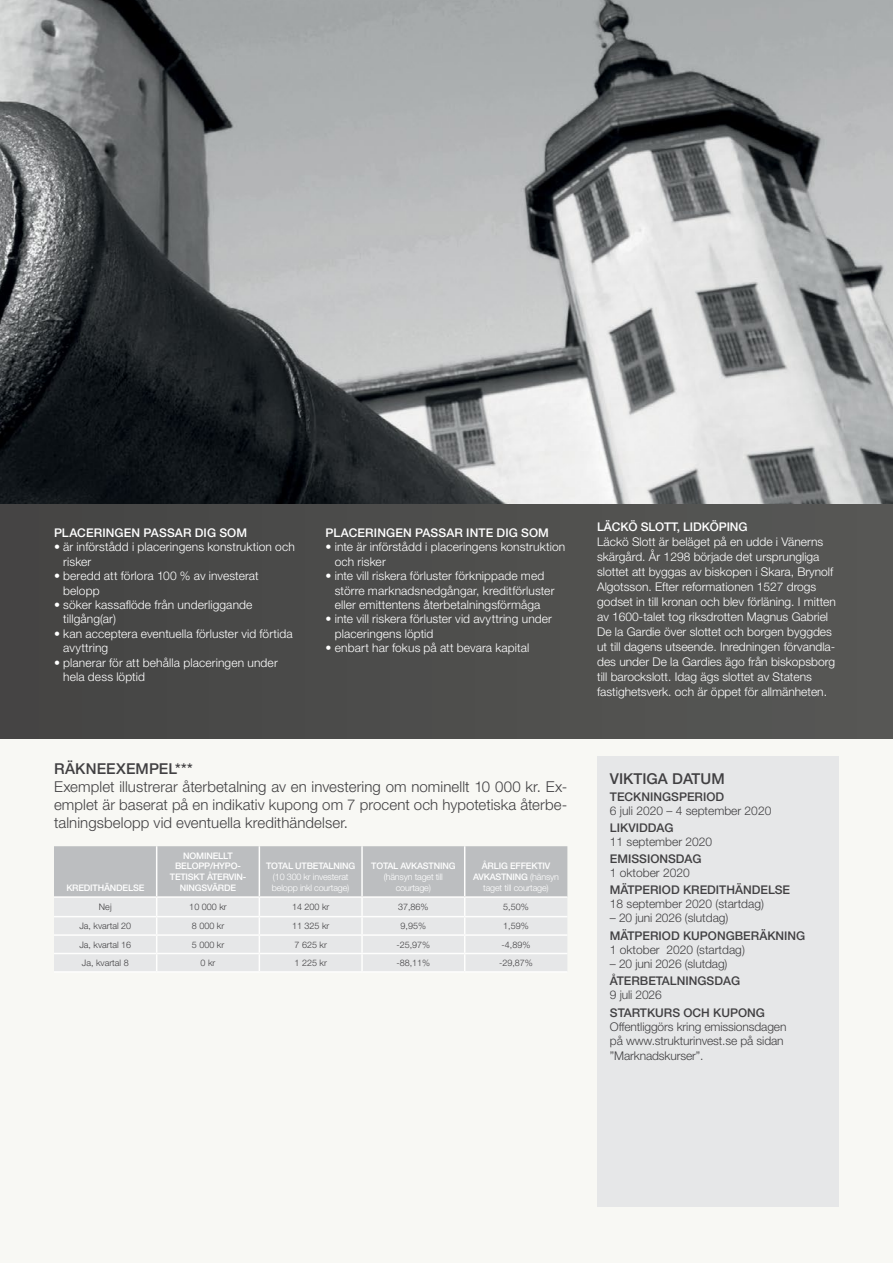
<style>
.page{position:relative;width:893px;height:1263px;background:#fff}
.page>*{position:absolute;margin:0;border:0;box-sizing:border-box;transform-origin:0 0}
.t1{font:300 15px/18px "Helvetica Neue LT Std";letter-spacing:.005em;color:#414042;text-align:justify}
.t2{font:500 15px "Helvetica Neue LT Std";color:#414042}
.t3{font:300 12px/15px "Helvetica Neue LT Std";color:#fff}
.t4{font:300 12px/14.4px "Helvetica Neue LT Std";letter-spacing:-.01em;color:#414042}
.t5{font:500 12px "Helvetica Neue LT Std";color:#414042}
.t6{font:500 12px "Helvetica Neue LT Std";letter-spacing:.01em;color:#fff}
.t7{font:500 12px "Helvetica Neue LT Std";letter-spacing:-.01em;color:#fff}
.t8{font:300 9px "Helvetica Neue LT Std";color:#414042}
.t9{font:300 9px/10.8px "Helvetica Neue LT Std";letter-spacing:-.02em;color:#fff;text-align:center}
.t10{font:500 9px/10.8px "Helvetica Neue LT Std";letter-spacing:-.02em;color:#fff;text-align:center}
.s1{font-weight:500}
</style>
<div class="page">
<img style="left:0;top:0;width:893px;height:504px">
<div style="left:0;top:730px;width:893px;height:533px;background:#f8f8f4"></div>
<div style="left:0;top:504px;width:893px;height:234px;background:#4e4e4c"></div>
<div style="left:597px;top:756px;width:242px;height:450px;background:#e6e7e8"></div>
<svg style="left:54px;top:846px;width:513px;height:125px;background:#d6d8d9"></svg>
<hr style="left:54px;top:971px;width:103px;height:2px;background:#fefefd">
<hr style="left:157px;top:971px;width:102px;height:2px;background:#fefefd">
<hr style="left:259px;top:971px;width:103px;height:2px;background:#fefefd">
<hr style="left:362px;top:971px;width:103px;height:2px;background:#fefefd">
<hr style="left:465px;top:971px;width:102px;height:2px;background:#fefefd">
<p class="t6" style="left:54px;top:525px;width:195px">PLACERINGEN PASSAR DIG SOM</p>
<p class="t3" style="left:63px;top:540px;width:233px;line-height:14.4px;text-indent:-9px">• är införstådd i placeringens konstruktion och risker</p>
<p class="t3" style="left:63px;top:568px;width:197px;line-height:14.4px;text-indent:-9px">• beredd att förlora 100 % av investerat belopp</p>
<p class="t3" style="left:63px;top:597px;width:191px;line-height:14.4px;text-indent:-9px">• söker kassaflöde från underliggande tillgång(ar)</p>
<p class="t3" style="left:63px;top:626px;width:231px;line-height:14.4px;text-indent:-9px">• kan acceptera eventuella förluster vid förtida avyttring</p>
<p class="t3" style="left:63px;top:655px;width:216px;line-height:14.4px;text-indent:-9px">• planerar för att behålla placeringen under hela dess löptid</p>
<p class="t6" style="left:326px;top:525px;width:225px">PLACERINGEN PASSAR INTE DIG SOM</p>
<p class="t3" style="left:335px;top:540px;width:232px;line-height:14.4px;text-indent:-9px">• inte är införstådd i placeringens konstruktion och risker</p>
<p class="t3" style="left:335px;top:568px;width:221px;line-height:14.4px;text-indent:-9px">• inte vill riskera förluster förknippade med större marknadsnedgångar, kreditförluster eller emittentens återbetalningsförmåga</p>
<p class="t3" style="left:335px;top:612px;width:219px;line-height:14.4px;text-indent:-9px">• inte vill riskera förluster vid avyttring under placeringens löptid</p>
<p class="t3" style="left:326px;top:640px;width:205px">• enbart har fokus på att bevara kapital</p>
<p class="t2" style="left:54px;top:760px;width:140px">RÄKNEEXEMPEL***</p>
<p class="t1" style="left:54px;top:777px;width:515px">Exemplet illustrerar återbetalning av en investering om nominellt 10 000 kr. Ex&shy;emplet är baserat på en indikativ kupong om 7 procent och hypotetiska återbe&shy;talningsbelopp vid eventuella kredithändelser.</p>
<p class="t10" style="left:66px;top:882px;width:80px">KREDITHÄNDELSE</p>
<p class="t10" style="left:170px;top:850px;width:78px">NOMINELLT<br>BELOPP/HYPO-<br>TETISKT ÅTERVIN-<br>NINGSVÄRDE</p>
<p class="t10" style="left:266px;top:861px;width:91px">TOTAL UTBETALNING</p>
<p class="t9" style="left:272px;top:871px;width:79px;text-align:left">(10 300 kr investerat belopp inkl courtage)</p>
<p class="t10" style="left:371px;top:861px;width:86px">TOTAL AVKASTNING</p>
<p class="t9" style="left:384px;top:871px;width:61px">(hänsyn taget till courtage)</p>
<p class="t9" style="left:473px;top:861px;width:87px"><span class="s1">ÅRLIG EFFEKTIV<br>AVKASTNING</span> (hänsyn taget till courtage)</p>
<p class="t8" style="left:99px;top:901px;width:14px">Nej</p>
<p class="t8" style="left:189px;top:901px;width:39px">10 000 kr</p>
<p class="t8" style="left:292px;top:901px;width:39px">14 200 kr</p>
<p class="t8" style="left:398px;top:901px;width:32px">37,86%</p>
<p class="t8" style="left:503px;top:901px;width:27px">5,50%</p>
<p class="t8" style="left:79px;top:920px;width:53px">Ja, kvartal 20</p>
<p class="t8" style="left:192px;top:920px;width:34px">8 000 kr</p>
<p class="t8" style="left:292px;top:920px;width:39px">11 325 kr</p>
<p class="t8" style="left:401px;top:920px;width:27px">9,95%</p>
<p class="t8" style="left:503px;top:920px;width:27px">1,59%</p>
<p class="t8" style="left:79px;top:939px;width:53px">Ja, kvartal 16</p>
<p class="t8" style="left:192px;top:939px;width:34px">5 000 kr</p>
<p class="t8" style="left:294px;top:939px;width:34px">7 625 kr</p>
<p class="t8" style="left:396px;top:939px;width:35px">-25,97%</p>
<p class="t8" style="left:502px;top:939px;width:30px">-4,89%</p>
<p class="t8" style="left:82px;top:957px;width:48px">Ja, kvartal 8</p>
<p class="t8" style="left:201px;top:957px;width:16px">0 kr</p>
<p class="t8" style="left:294px;top:957px;width:34px">1 225 kr</p>
<p class="t8" style="left:396px;top:957px;width:35px">-88,11%</p>
<p class="t8" style="left:499px;top:957px;width:35px">-29,87%</p>
<p class="t7" style="left:597px;top:519px;width:152px">LÄCKÖ SLOTT, LIDKÖPING</p>
<p class="t3" style="left:597px;top:534px;width:240px">Läckö Slott är beläget på en udde i Vänerns skärgård. År 1298 började det ursprungliga slottet att byggas av biskopen i Skara, Brynolf Algotsson. Efter reformationen 1527 drogs godset in till kronan och blev förläning. I mitten av 1600-talet tog riksdrotten Magnus Gabriel De la Gardie över slottet och borgen byggdes ut till dagens utseende. Inredningen förvandla&shy;des under De la Gardies ägo från biskopsborg till barockslott. Idag ägs slottet av Statens fastighetsverk. och är öppet för allmänheten.</p>
<p class="t2" style="left:610px;top:769px;width:116px">VIKTIGA DATUM</p>
<p class="t5" style="left:610px;top:790px;width:116px">TECKNINGSPERIOD</p>
<p class="t4" style="left:610px;top:803px;width:163px">6 juli 2020 – 4 september 2020</p>
<p class="t5" style="left:610px;top:821px;width:65px">LIKVIDDAG</p>
<p class="t4" style="left:610px;top:834px;width:104px">11 september 2020</p>
<p class="t5" style="left:610px;top:852px;width:93px">EMISSIONSDAG</p>
<p class="t4" style="left:610px;top:865px;width:81px">1 oktober 2020</p>
<p class="t5" style="left:610px;top:883px;width:182px">MÄTPERIOD KREDITHÄNDELSE</p>
<p class="t4" style="left:610px;top:896px;width:156px">18 september 2020 (startdag)</p>
<p class="t4" style="left:610px;top:911px;width:120px">– 20 juni 2026 (slutdag)</p>
<p class="t5" style="left:610px;top:928px;width:197px">MÄTPERIOD KUPONGBERÄKNING</p>
<p class="t4" style="left:610px;top:942px;width:136px">1 oktober 2020 (startdag)</p>
<p class="t4" style="left:610px;top:956px;width:119px">– 20 juni 2026 (slutdag)</p>
<p class="t5" style="left:610px;top:974px;width:132px">ÅTERBETALNINGSDAG</p>
<p class="t4" style="left:610px;top:987px;width:53px">9 juli 2026</p>
<p class="t5" style="left:610px;top:1005px;width:157px">STARTKURS OCH KUPONG</p>
<p class="t4" style="left:610px;top:1019px;width:178px">Offentliggörs kring emissionsdagen på www.strukturinvest.se på sidan ”Marknadskurser”.</p>
</div>
